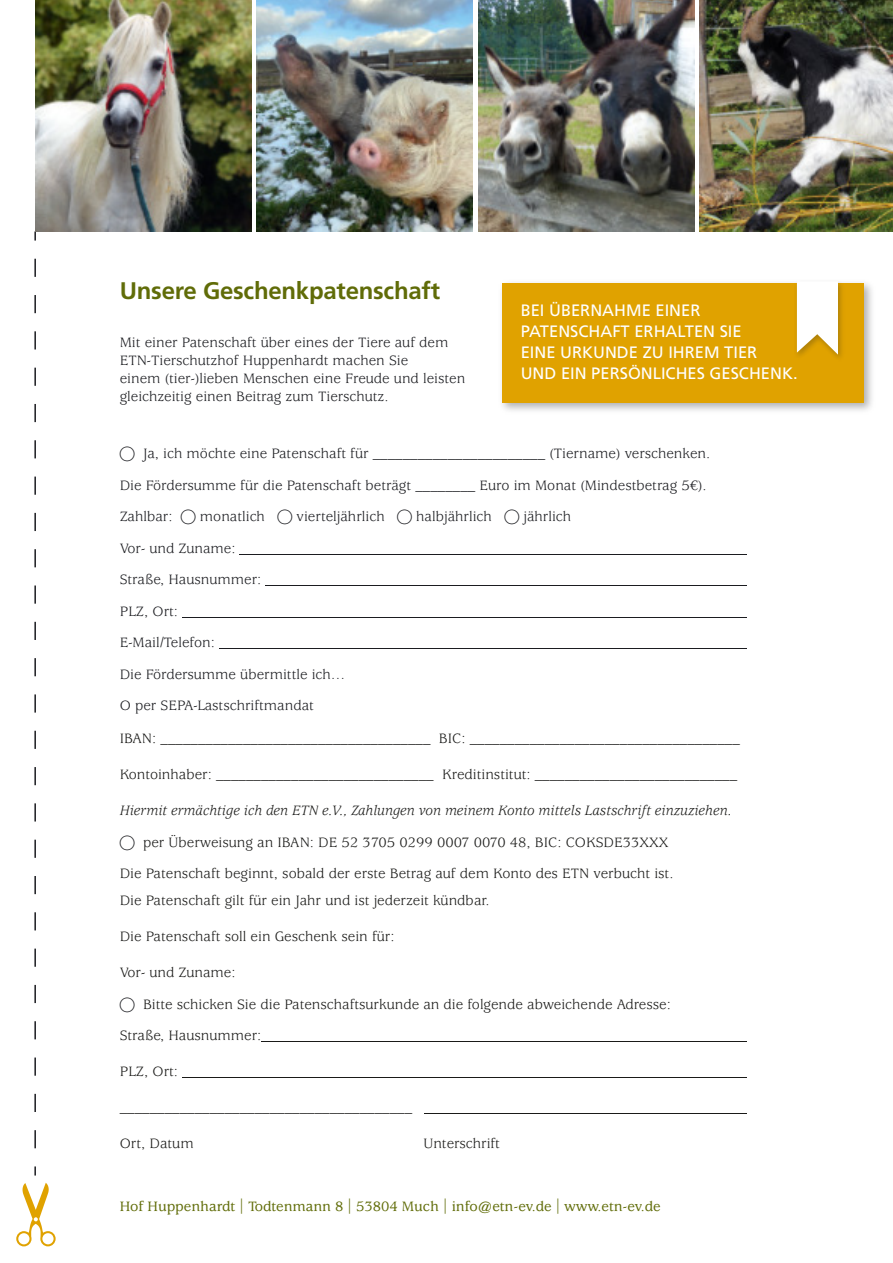
<style>
.page{position:relative;width:893px;height:1263px;background:#fff}
.page>*{position:absolute;margin:0;border:0;box-sizing:border-box;transform-origin:0 0}
.t1{font:700 24px "Frutiger LT Pro";letter-spacing:-.01em;color:#606c08}
.t2{font:16.5px/21px "Frutiger LT Pro";color:#fff}
.t3{font:15px/31.5px "Usherwood Std";color:#1a1a18}
.t4{font:15px/31.5px "Usherwood Std";color:#1b1c20}
.t5{font:500 15px "Usherwood Std";color:#606c08}
.s1{font-family:"Calibri"}
.s2{font-style:italic}
.s3{font-family:"Calibri";color:#1b1c20}
</style>
<div class="page">
<hr style="left:240px;top:554px;width:507px;height:1px;background:#1b1c20">
<hr style="left:266px;top:585px;width:481px;height:1px;background:#1b1c20">
<hr style="left:182px;top:617px;width:565px;height:1px;background:#1b1c20">
<hr style="left:219px;top:648px;width:528px;height:1px;background:#1b1c20">
<hr style="left:261px;top:1041px;width:486px;height:1px;background:#1a1a18">
<hr style="left:182px;top:1077px;width:565px;height:1px;background:#1a1a18">
<hr style="left:425px;top:1113px;width:322px;height:1px;background:#1a1a18">
<img style="left:502px;top:282px;width:370px;height:129px">
<div style="left:502px;top:283px;width:361px;height:119px;background:#e0a200"></div>
<img style="left:795px;top:281px;width:51px;height:77px">
<svg style="left:797px;top:281px;width:41px;height:74px;background:#f8efd9"></svg>
<svg style="left:34px;top:231px;width:2px;height:944px"></svg>
<svg style="left:16px;top:1183px;width:40px;height:63px"></svg>
<img style="left:700px;top:0;width:193px;height:231px">
<img style="left:35px;top:0;width:216px;height:231px">
<img style="left:257px;top:0;width:216px;height:231px">
<img style="left:478px;top:0;width:216px;height:231px">
<h1 class="t1" style="left:120px;top:281px;width:322px">Unsere Geschenkpatenschaft</h1>
<p class="t4" style="left:120px;top:335px;width:347px;line-height:18px">Mit einer Patenschaft über eines der Tiere auf dem ETN-Tierschutzhof Huppenhardt machen Sie<br>einem (tier-)lieben Menschen eine Freude und leisten gleichzeitig einen Beitrag zum Tierschutz.</p>
<p class="t2" style="left:521px;top:302px;width:278px">BEI ÜBERNAHME EINER<br>PATENSCHAFT ERHALTEN SIE<br>EINE URKUNDE ZU IHREM TIER<br>UND EIN PERSÖNLICHES GESCHENK.</p>
<p class="t4" style="left:120px;top:440px;width:592px"><span class="s1">⃝</span> Ja, ich möchte eine Patenschaft für _______________________ (Tiername) verschenken.<br>Die Fördersumme für die Patenschaft beträgt ________ Euro im Monat (Mindestbetrag 5€).<br>Zahlbar: <span class="s1">⃝</span> monatlich <span class="s1">⃝</span> vierteljährlich <span class="s1">⃝</span> halbjährlich <span class="s1">⃝</span> jährlich<br>Vor- und Zuname:<br>Straße, Hausnummer:<br>PLZ, Ort:<br>E-Mail/Telefon:<br>Die Fördersumme übermittle ich…<br>O per SEPA-Lastschriftmandat</p>
<p class="t3" style="left:120px;top:725px;width:622px">IBAN: ____________________________________ BIC: ____________________________________</p>
<p class="t3" style="left:120px;top:761px;width:619px">Kontoinhaber: _____________________________ Kreditinstitut: ___________________________</p>
<p class="t3" style="left:120px;top:797px;width:613px"><span class="s2">Hiermit ermächtige ich den ETN e.V., Zahlungen von meinem Konto mittels Lastschrift einzuziehen. </span><span class="s3">⃝</span> per Überweisung an IBAN: DE 52 3705 0299 0007 0070 48, BIC: COKSDE33XXX<br>Die Patenschaft beginnt, sobald der erste Betrag auf dem Konto des ETN verbucht ist.</p>
<p class="t3" style="left:120px;top:887px;width:371px">Die Patenschaft gilt für ein Jahr und ist jederzeit kündbar.</p>
<p class="t3" style="left:120px;top:923px;width:276px">Die Patenschaft soll ein Geschenk sein für:</p>
<p class="t3" style="left:120px;top:959px;width:553px">Vor- und Zuname:<br><span class="s3">⃝</span> Bitte schicken Sie die Patenschaftsurkunde an die folgende abweichende Adresse:<br>Straße, Hausnummer:</p>
<p class="t3" style="left:120px;top:1058px;width:60px">PLZ, Ort:</p>
<p class="t3" style="left:120px;top:1094px;width:294px">_______________________________________</p>
<p class="t3" style="left:120px;top:1130px;width:75px">Ort, Datum</p>
<p class="t3" style="left:423px;top:1130px;width:78px">Unterschrift</p>
<p class="t5" style="left:120px;top:1201px;width:542px">Hof Huppenhardt | Todtenmann 8 | 53804 Much | info@etn-ev.de | www.etn-ev.de</p>
</div>
